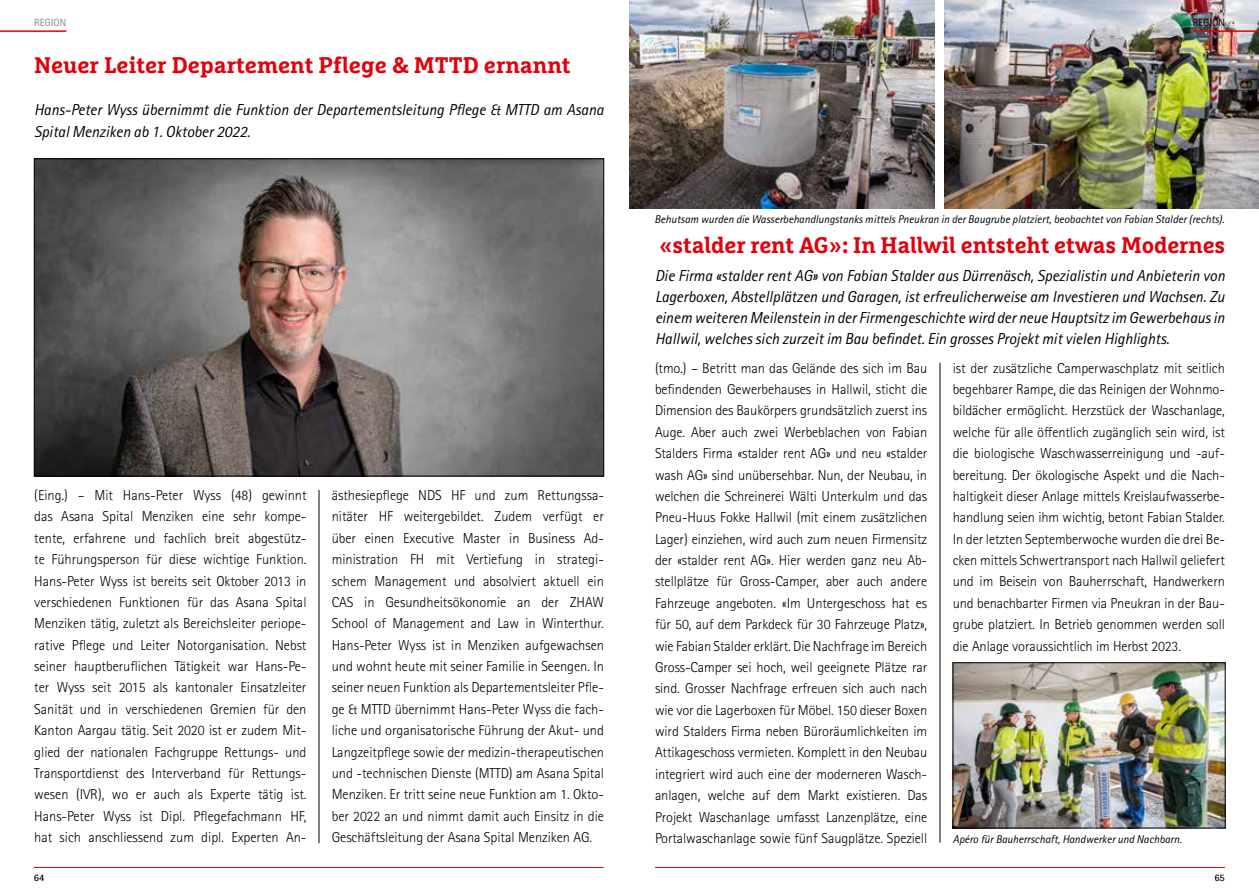
<style>
.page{position:relative;width:1259px;height:893px;background:#fff}
.page>*{position:absolute;margin:0;border:0;box-sizing:border-box;transform-origin:0 0}
.t1{font:700 22.5px "Marselis Slab Pro";letter-spacing:-.005em;color:#e3000b}
.t2{font:italic 15.9px/21px "Rotis Sans Serif Std";color:#000;text-align:justify}
.t3{font:300 14.4px/21.3px "Rotis Sans Serif Std";letter-spacing:-.005em;color:#000;text-align:justify}
.t4{font:italic 11.25px "Rotis Sans Serif Std";color:#000}
.t5{font:10.5px "Rotis Sans Serif Std";color:#868786}
.t6{font:10.5px "Rotis Sans Serif Std";color:#000}
.t7{font:700 9.9px "Rotis Sans Serif Std";color:#000}
</style>
<div class="page">
<hr style="left:0;top:30px;width:66px;height:2px;background:#e3000b">
<hr style="left:34px;top:867px;width:570px;height:1px;background:#e3000b">
<img style="left:629px;top:0;width:306px;height:209px">
<img style="left:944px;top:0;width:315px;height:209px">
<hr style="left:939px;top:363px;width:1px;height:480px;background:#000">
<img style="left:954px;top:664px;width:269px;height:162px">
<div style="left:952px;top:662px;width:273px;height:166px;border:1px solid #000"></div>
<hr style="left:1192px;top:30px;width:67px;height:2px;background:#e3000b">
<hr style="left:655px;top:867px;width:570px;height:1px;background:#e3000b">
<img style="left:36px;top:161px;width:566px;height:313px">
<hr style="left:319px;top:490px;width:1px;height:353px;background:#000">
<p class="t5" style="left:34px;top:16px;width:34px">REGION</p>
<h1 class="t1" style="left:34px;top:51px;width:538px">Neuer Leiter Departement Pflege &amp; MTTD ernannt</h1>
<p class="t2" style="left:34px;top:99px;width:571px">Hans-Peter Wyss übernimmt die Funktion der Departementsleitung Pflege &amp; MTTD am Asana<br>Spital Menziken ab 1. Oktober 2022.</p>
<p class="t3" style="left:34px;top:485px;width:274px">(Eing.) – Mit Hans-Peter Wyss (48) gewinnt das Asana Spital Menziken eine sehr kompe&shy;tente, erfahrene und fachlich breit abgestütz&shy;te Führungsperson für diese wichtige Funktion.<br>Hans-Peter Wyss ist bereits seit Oktober 2013 in verschiedenen Funktionen für das Asana Spital Menziken tätig, zuletzt als Bereichsleiter periope&shy;rative Pflege und Leiter Notorganisation. Nebst seiner hauptberuflichen Tätigkeit war Hans-Pe&shy;ter Wyss seit 2015 als kantonaler Einsatzleiter Sanität und in verschiedenen Gremien für den Kanton Aargau tätig. Seit 2020 ist er zudem Mit&shy;glied der nationalen Fachgruppe Rettungs- und Transportdienst des Interverband für Rettungs&shy;wesen (IVR), wo er auch als Experte tätig ist.<br>Hans-Peter Wyss ist Dipl. Pflegefachmann HF, hat sich anschliessend zum dipl. Experten An-</p>
<p class="t3" style="left:332px;top:485px;width:274px">ästhesiepflege NDS HF und zum Rettungssa&shy;nitäter HF weitergebildet. Zudem verfügt er über einen Executive Master in Business Ad&shy;ministration FH mit Vertiefung in strategi&shy;schem Management und absolviert aktuell ein CAS in Gesundheitsökonomie an der ZHAW School of Management and Law in Winterthur.<br>Hans-Peter Wyss ist in Menziken aufgewachsen und wohnt heute mit seiner Familie in Seengen. In seiner neuen Funktion als Departementsleiter Pfle&shy;ge &amp; MTTD übernimmt Hans-Peter Wyss die fach&shy;liche und organisatorische Führung der Akut- und Langzeitpflege sowie der medizin-therapeutischen und -technischen Dienste (MTTD) am Asana Spital Menziken. Er tritt seine neue Funktion am 1. Okto&shy;ber 2022 an und nimmt damit auch Einsitz in die Geschäftsleitung der Asana Spital Menziken AG.</p>
<p class="t7" style="left:34px;top:871px;width:12px">64</p>
<p class="t6" style="left:1192px;top:16px;width:34px">REGION</p>
<p class="t4" style="left:654px;top:213px;width:571px">Behutsam wurden die Wasserbehandlungstanks mittels Pneukran in der Baugrube platziert, beobachtet von Fabian Stalder (rechts).</p>
<h1 class="t1" style="left:659px;top:231px;width:568px">«stalder rent AG»: In Hallwil entsteht etwas Modernes</h1>
<p class="t2" style="left:655px;top:265px;width:571px">Die Firma «stalder rent AG» von Fabian Stalder aus Dürrenäsch, Spezialistin und Anbieterin von Lagerboxen, Abstellplätzen und Garagen, ist erfreulicherweise am Investieren und Wachsen. Zu einem weiteren Meilenstein in der Firmengeschichte wird der neue Hauptsitz im Gewerbehaus in Hallwil, welches sich zurzeit im Bau befindet. Ein grosses Projekt mit vielen Highlights.</p>
<p class="t3" style="left:655px;top:357px;width:274px">(tmo.) – Betritt man das Gelände des sich im Bau befindenden Gewerbehauses in Hallwil, sticht die Dimension des Baukörpers grundsätzlich zuerst ins Auge. Aber auch zwei Werbeblachen von Fabian Stalders Firma «stalder rent AG» und neu «stalder wash AG» sind unübersehbar. Nun, der Neubau, in welchen die Schreinerei Wälti Unterkulm und das Pneu-Huus Fokke Hallwil (mit einem zusätzlichen Lager) einziehen, wird auch zum neuen Firmensitz der «stalder rent AG». Hier werden ganz neu Ab&shy;stellplätze für Gross-Camper, aber auch andere Fahrzeuge angeboten. «Im Untergeschoss hat es für 50, auf dem Parkdeck für 30 Fahrzeuge Platz», wie Fabian Stalder erklärt. Die Nachfrage im Bereich Gross-Camper sei hoch, weil geeignete Plätze rar sind. Grosser Nachfrage erfreuen sich auch nach wie vor die Lagerboxen für Möbel. 150 dieser Boxen wird Stalders Firma neben Büroräumlichkeiten im Attikageschoss vermieten. Komplett in den Neubau integriert wird auch eine der moderneren Wasch&shy;anlagen, welche auf dem Markt existieren. Das Projekt Waschanlage umfasst Lanzenplätze, eine Portalwaschanlage sowie fünf Saugplätze. Speziell</p>
<p class="t3" style="left:952px;top:357px;width:274px">ist der zusätzliche Camperwaschplatz mit seitlich begehbarer Rampe, die das Reinigen der Wohnmo&shy;bildächer ermöglicht. Herzstück der Waschanlage, welche für alle öffentlich zugänglich sein wird, ist die biologische Waschwasserreinigung und -auf&shy;bereitung. Der ökologische Aspekt und die Nach&shy;haltigkeit dieser Anlage mittels Kreislaufwasserbe&shy;handlung seien ihm wichtig, betont Fabian Stalder.<br>In der letzten Septemberwoche wurden die drei Be&shy;cken mittels Schwertransport nach Hallwil geliefert und im Beisein von Bauherrschaft, Handwerkern und benachbarter Firmen via Pneukran in der Bau&shy;grube platziert. In Betrieb genommen werden soll die Anlage voraussichtlich im Herbst 2023.</p>
<p class="t4" style="left:952px;top:832px;width:230px">Apéro für Bauherrschaft, Handwerker und Nachbarn.</p>
<p class="t7" style="left:1214px;top:871px;width:12px">65</p>
</div>
